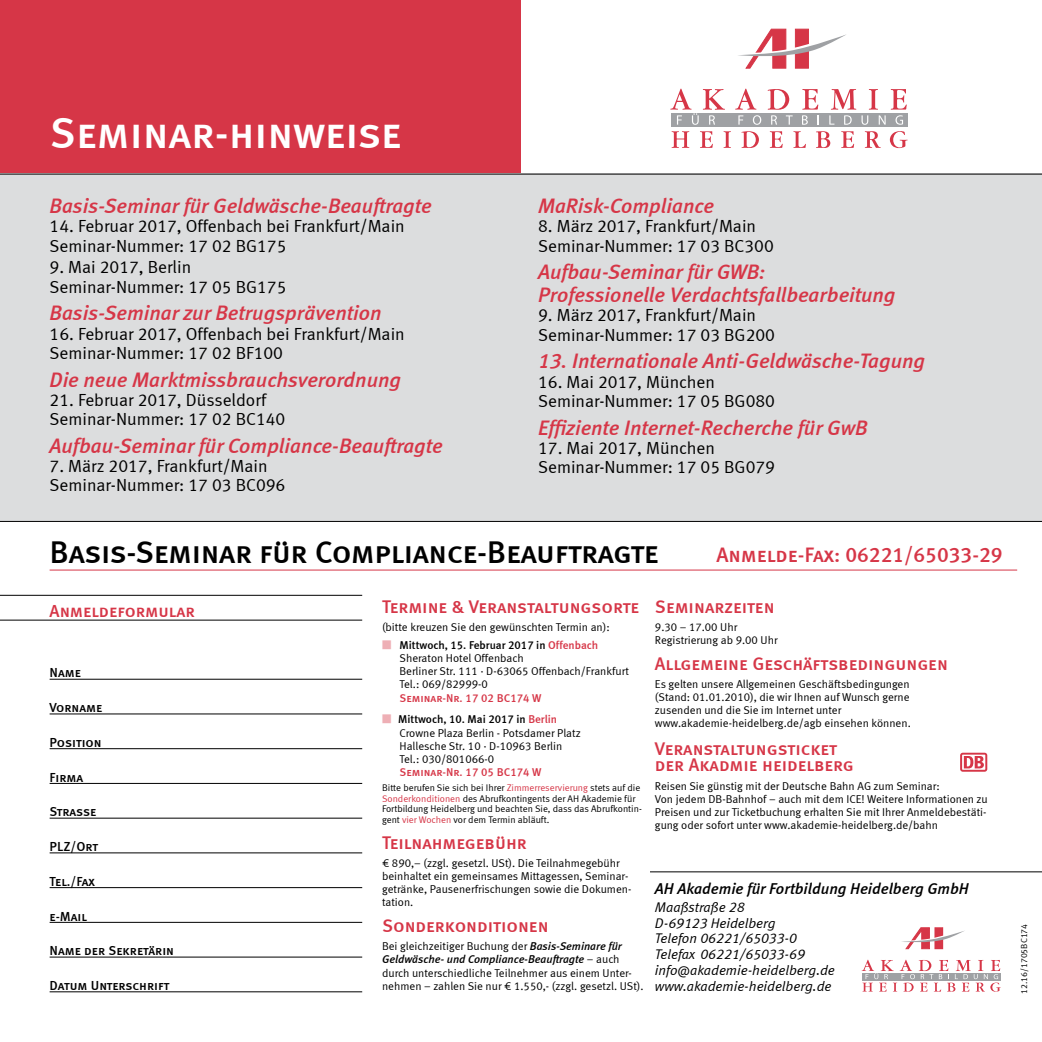
<style>
.page{position:relative;width:1042px;height:1042px;background:#fff}
.page>*{position:absolute;margin:0;border:0;box-sizing:border-box;transform-origin:0 0}
.t1{font:43.75px "Meta Medium LF Caps";color:#fff}
.t2{font:31.5px "Meta Medium LF Caps";letter-spacing:-.01em;color:#000}
.t3{font:italic 21px/22.8px "Meta Medium LF";color:#d63647}
.t4{font:21px "Meta Medium LF Caps";color:#d63647}
.t5{font:18.38px/15.8px "Meta Medium LF Caps";color:#d63647}
.t6{font:17.5px/19.2px "Meta Normal LF";color:#000}
.t7{font:17.5px "Meta Medium LF Caps";color:#d63647}
.t8{font:italic 15.75px "Meta Medium LF";color:#000}
.t9{font:italic 14px/15.8px "Meta Normal LF";color:#000}
.t10{font:13.12px "Meta Medium LF Caps";color:#000}
.t11{font:11.38px/13.1px "Meta Normal LF";color:#000}
.t12{font:11.38px "Meta Medium LF";color:#000}
.t13{font:11.38px "Meta Medium LF Caps";color:#d63647}
.t14{font:italic 11.38px "Meta Medium LF";color:#000}
.t15{font:9.62px/10.5px "Meta Normal LF";color:#000}
.t16{font:8.75px "Meta Normal LF";color:#000}
.s1{color:#eeafb5}
.s2{color:#d63647}
.s3{font-family:"Meta Medium LF";font-style:italic}
.s4{font-family:"Meta Normal LF";font-style:normal}
</style>
<div class="page">
<div style="left:0;top:0;width:521px;height:174px;background:#d63647"></div>
<div style="left:0;top:174px;width:1042px;height:347px;background:#dcddde"></div>
<svg style="left:738px;top:29px;width:108px;height:39px"></svg>
<svg style="left:671px;top:131px;width:18px;height:17px"></svg>
<svg style="left:700px;top:131px;width:13px;height:17px"></svg>
<svg style="left:723px;top:131px;width:8px;height:17px"></svg>
<svg style="left:741px;top:131px;width:18px;height:17px"></svg>
<svg style="left:770px;top:131px;width:13px;height:17px"></svg>
<svg style="left:793px;top:131px;width:13px;height:17px"></svg>
<svg style="left:816px;top:131px;width:14px;height:17px"></svg>
<svg style="left:841px;top:131px;width:13px;height:17px"></svg>
<svg style="left:865px;top:131px;width:16px;height:17px"></svg>
<svg style="left:890px;top:131px;width:17px;height:17px"></svg>
<div style="left:672px;top:113px;width:236px;height:14px;background:#9fa1a4"></div>
<svg style="left:670px;top:89px;width:55px;height:36px"></svg>
<svg style="left:735px;top:89px;width:26px;height:36px"></svg>
<svg style="left:767px;top:89px;width:25px;height:36px"></svg>
<svg style="left:802px;top:89px;width:17px;height:36px"></svg>
<svg style="left:829px;top:89px;width:56px;height:36px"></svg>
<svg style="left:891px;top:89px;width:16px;height:36px"></svg>
<hr style="left:0;top:521px;width:1042px;height:1px;background:#000">
<hr style="left:0;top:174px;width:1042px;height:1px;background:#000">
<hr style="left:50px;top:569px;width:967px;height:1px;background:#d63647">
<hr style="left:0;top:595px;width:362px;height:1px;background:#000">
<hr style="left:0;top:620px;width:362px;height:1px;background:#000">
<hr style="left:50px;top:679px;width:312px;height:1px;background:#000">
<hr style="left:50px;top:713px;width:312px;height:1px;background:#000">
<hr style="left:50px;top:748px;width:312px;height:1px;background:#000">
<hr style="left:50px;top:783px;width:312px;height:1px;background:#000">
<hr style="left:50px;top:818px;width:312px;height:1px;background:#000">
<hr style="left:50px;top:852px;width:312px;height:1px;background:#000">
<hr style="left:50px;top:887px;width:312px;height:1px;background:#000">
<hr style="left:50px;top:922px;width:312px;height:1px;background:#000">
<hr style="left:50px;top:956px;width:312px;height:1px;background:#000">
<hr style="left:50px;top:991px;width:312px;height:1px;background:#000">
<hr style="left:650px;top:871px;width:392px;height:1px;background:#000">
<svg style="left:902px;top:927px;width:63px;height:22px"></svg>
<svg style="left:861px;top:959px;width:140px;height:32px"></svg>
<svg style="left:960px;top:753px;width:27px;height:19px"></svg>
<svg style="left:962px;top:754px;width:23px;height:16px"></svg>
<svg style="left:964px;top:756px;width:20px;height:12px"></svg>
<h1 class="t1" style="left:50px;top:107px;width:353px">Seminar-hinweise</h1>
<h3 class="t3" style="left:50px;top:194px;width:384px">Basis-Seminar für Geldwäsche-Beauftragte</h3>
<h3 class="t6" style="left:50px;top:216px;width:357px">14. Februar 2017, Offenbach bei Frankfurt/Main<br>Seminar-Nummer: 17 02 BG175</h3>
<h3 class="t6" style="left:50px;top:257px;width:238px">9. Mai 2017, Berlin<br>Seminar-Nummer: 17 05 BG175</h3>
<h3 class="t3" style="left:50px;top:301px;width:333px">Basis-Seminar zur Betrugsprävention</h3>
<h3 class="t6" style="left:50px;top:324px;width:357px">16. Februar 2017, Offenbach bei Frankfurt/Main<br>Seminar-Nummer: 17 02 BF100</h3>
<h3 class="t3" style="left:50px;top:367px;width:353px">Die neue Marktmissbrauchsverordnung</h3>
<h3 class="t6" style="left:50px;top:390px;width:237px">21. Februar 2017, Düsseldorf<br>Seminar-Nummer: 17 02 BC140</h3>
<h3 class="t3" style="left:50px;top:434px;width:395px">Aufbau-Seminar für Compliance-Beauftragte</h3>
<h3 class="t6" style="left:50px;top:456px;width:237px">7. März 2017, Frankfurt/Main<br>Seminar-Nummer: 17 03 BC096</h3>
<h3 class="t3" style="left:538px;top:194px;width:177px">MaRisk-Compliance</h3>
<h3 class="t6" style="left:538px;top:216px;width:237px">8. März 2017, Frankfurt/Main<br>Seminar-Nummer: 17 03 BC300</h3>
<h3 class="t3" style="left:538px;top:260px;width:359px">Aufbau-Seminar für GWB:<br>Professionelle Verdachtsfallbearbeitung</h3>
<h3 class="t6" style="left:538px;top:305px;width:238px">9. März 2017, Frankfurt/Main<br>Seminar-Nummer: 17 03 BG200</h3>
<h3 class="t3" style="left:538px;top:349px;width:388px">13. Internationale Anti-Geldwäsche-Tagung</h3>
<h3 class="t6" style="left:538px;top:372px;width:238px">16. Mai 2017, München<br>Seminar-Nummer: 17 05 BG080</h3>
<h3 class="t3" style="left:538px;top:415px;width:331px">Effiziente Internet-Recherche für GwB</h3>
<h3 class="t6" style="left:538px;top:438px;width:238px">17. Mai 2017, München<br>Seminar-Nummer: 17 05 BG079</h3>
<h2 class="t2" style="left:50px;top:533px;width:611px">Basis-Seminar für Compliance-Beauftragte</h2>
<h3 class="t4" style="left:716px;top:542px;width:288px">Anmelde-Fax: 06221/65033-29</h3>
<h3 class="t7" style="left:50px;top:600px;width:147px">Anmeldeformular</h3>
<p class="t10" style="left:50px;top:665px;width:33px">Name</p>
<p class="t10" style="left:50px;top:700px;width:54px">Vorname</p>
<p class="t10" style="left:50px;top:735px;width:54px">Position</p>
<p class="t10" style="left:50px;top:769px;width:35px">Firma</p>
<p class="t10" style="left:50px;top:804px;width:48px">Strasse</p>
<p class="t10" style="left:50px;top:839px;width:50px">PLZ/Ort</p>
<p class="t10" style="left:50px;top:873px;width:47px">Tel./Fax</p>
<p class="t10" style="left:50px;top:908px;width:39px">e-Mail</p>
<p class="t10" style="left:50px;top:943px;width:126px">Name der Sekretärin</p>
<p class="t10" style="left:50px;top:978px;width:121px">Datum Unterschrift</p>
<h3 class="t5" style="left:382px;top:598px;width:259px">Termine &amp; Veranstaltungsorte</h3>
<p class="t11" style="left:382px;top:620px;width:229px">(bitte kreuzen Sie den gewünschten Termin an):</p>
<p class="t12" style="left:382px;top:638px;width:218px"><span class="s1">■</span> Mittwoch, 15. Februar 2017 in <span class="s2">Offenbach</span></p>
<p class="t11" style="left:399px;top:651px;width:231px">Sheraton Hotel Offenbach<br>Berliner Str. 111 · D-63065 Offenbach/Frankfurt<br>Tel.: 069/82999-0</p>
<p class="t13" style="left:399px;top:691px;width:143px">Seminar-Nr. 17 02 BC174 W</p>
<p class="t12" style="left:382px;top:713px;width:177px"><span class="s1">■</span> Mittwoch, 10. Mai 2017 in <span class="s2">Berlin</span></p>
<p class="t11" style="left:399px;top:726px;width:183px">Crowne Plaza Berlin - Potsdamer Platz<br>Hallesche Str. 10 · D-10963 Berlin<br>Tel.: 030/801066-0</p>
<p class="t13" style="left:399px;top:765px;width:143px">Seminar-Nr. 17 05 BC174 W</p>
<p class="t15" style="left:382px;top:782px;width:261px">Bitte berufen Sie sich bei Ihrer <span class="s2">Zimmerreservierung</span> stets auf die <span class="s2">Sonderkonditionen</span> des Abrufkontingents der AH Akademie für Fortbildung Heidelberg und beachten Sie, dass das Abrufkontin&shy;gent <span class="s2">vier Wochen</span> vor dem Termin abläuft.</p>
<h3 class="t5" style="left:382px;top:834px;width:146px">Teilnahmegebühr</h3>
<p class="t11" style="left:382px;top:856px;width:251px">€ 890,– (zzgl. gesetzl. USt). Die Teilnahmegebühr beinhaltet ein gemeinsames Mittagessen, Seminar&shy;getränke, Pausenerfrischungen sowie die Dokumen&shy;tation.</p>
<h3 class="t5" style="left:382px;top:918px;width:168px">Sonderkonditionen</h3>
<p class="t11" style="left:382px;top:939px;width:241px">Bei gleichzeitiger Buchung der <span class="s3">Basis-Seminare für</span></p>
<p class="t14" style="left:382px;top:953px;width:239px">Geldwäsche- und Compliance-Beauftragte <span class="s4">– auch</span></p>
<p class="t11" style="left:382px;top:966px;width:263px">durch unterschiedliche Teilnehmer aus einem Unter&shy;nehmen – zahlen Sie nur € 1.550,- (zzgl. gesetzl. USt).</p>
<h3 class="t5" style="left:655px;top:598px;width:121px">Seminarzeiten</h3>
<p class="t11" style="left:655px;top:620px;width:124px">9.30 – 17.00 Uhr<br>Registrierung ab 9.00 Uhr</p>
<h3 class="t5" style="left:655px;top:655px;width:294px">Allgemeine Geschäftsbedingungen</h3>
<p class="t11" style="left:655px;top:677px;width:257px">Es gelten unsere Allgemeinen Geschäftsbedingungen (Stand: 01.01.2010), die wir Ihnen auf Wunsch gerne zusenden und die Sie im Internet unter www.akademie-heidelberg.de/agb einsehen können.</p>
<h3 class="t5" style="left:655px;top:741px;width:201px">Veranstaltungsticket der Akadmie heidelberg</h3>
<p class="t11" style="left:655px;top:779px;width:334px">Reisen Sie günstig mit der Deutsche Bahn AG zum Seminar:<br>Von jedem DB-Bahnhof − auch mit dem ICE! Weitere Informationen zu Preisen und zur Ticketbuchung erhalten Sie mit Ihrer Anmeldebestäti&shy;gung oder sofort unter www.akademie-heidelberg.de/bahn</p>
<h3 class="t8" style="left:655px;top:879px;width:315px">AH Akademie für Fortbildung Heidelberg GmbH</h3>
<p class="t9" style="left:655px;top:899px;width:181px">Maaßstraße 28<br>D-69123 Heidelberg<br>Telefon 06221/65033-0<br>Telefax 06221/65033-69 info@akademie-heidelberg.de www.akademie-heidelberg.de</p>
<p class="t16" style="left:1019px;top:994px;width:72px;rotate:-90deg">12.16/1705BC174</p>
</div>
